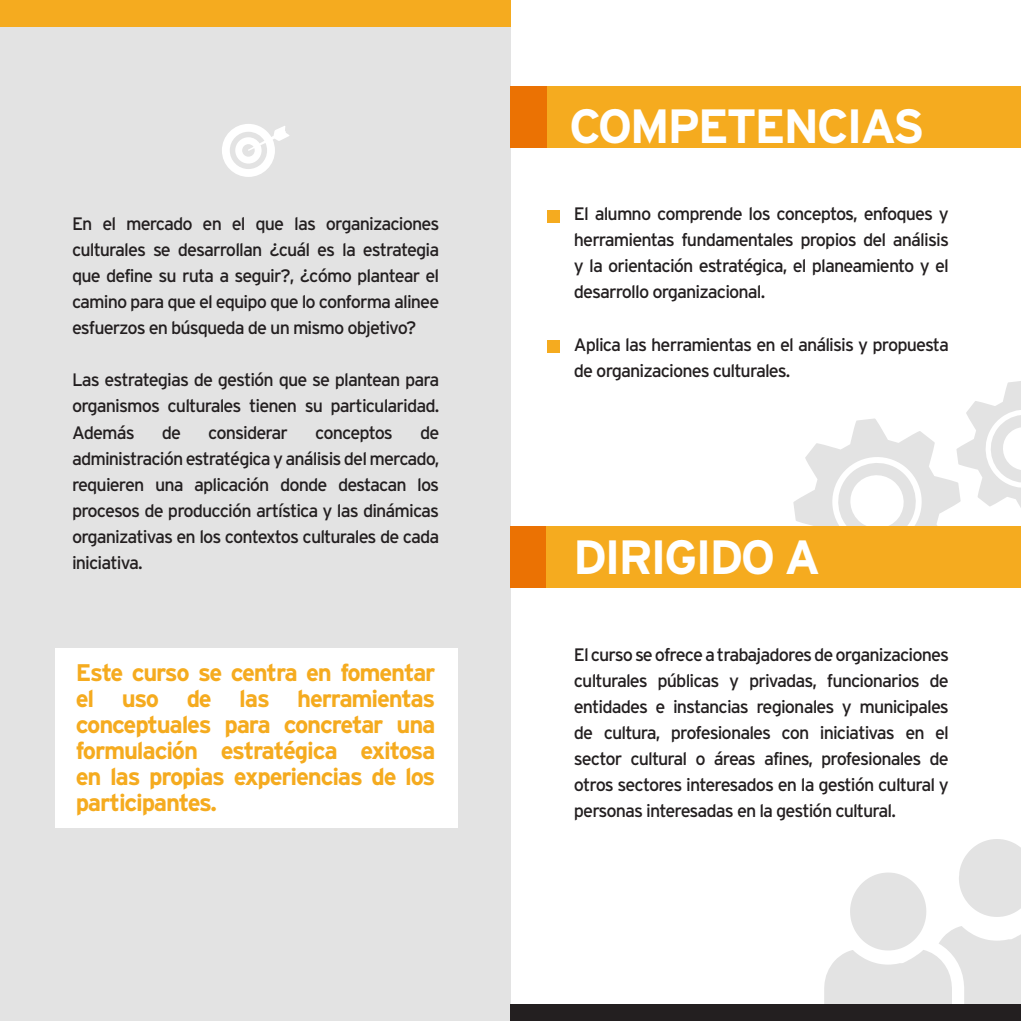
<style>
.page{position:relative;width:1021px;height:1021px;background:#fff}
.page>*{position:absolute;margin:0;border:0;box-sizing:border-box;transform-origin:0 0}
.t1{font:700 48px "Interstate";letter-spacing:-.05em;color:#fff}
.t2{font:700 24px/26px "Interstate";letter-spacing:-.05em;color:#f5ab1f;text-align:justify}
.t3{font:18px/26px "Interstate";letter-spacing:-.05em;color:#231f20;text-align:justify}
</style>
<div class="page">
<svg style="left:824px;top:839px;width:196px;height:165px"></svg>
<svg style="left:793px;top:381px;width:227px;height:145px"></svg>
<hr style="left:1020px;top:0;width:1px;height:1020px;background:#f5ab1f">
<div style="left:0;top:0;width:510px;height:1020px;background:#e3e3e3"></div>
<div style="left:510px;top:86px;width:510px;height:62px;background:#f5ab1f"></div>
<div style="left:510px;top:526px;width:510px;height:62px;background:#f5ab1f"></div>
<div style="left:510px;top:86px;width:37px;height:62px;background:#eb7203"></div>
<div style="left:510px;top:526px;width:36px;height:62px;background:#eb7203"></div>
<div style="left:0;top:0;width:510px;height:26px;background:#f5ab1f"></div>
<div style="left:510px;top:1004px;width:510px;height:16px;background:#231f20"></div>
<div style="left:547px;top:210px;width:12px;height:12px;background:#f5ab1f"></div>
<div style="left:547px;top:340px;width:12px;height:12px;background:#f5ab1f"></div>
<div style="left:56px;top:648px;width:402px;height:180px;background:#fff"></div>
<svg style="left:222px;top:124px;width:67px;height:53px"></svg>
<p class="t3" style="left:72px;top:211px;width:369px">En el mercado en el que las organizaciones culturales se desarrollan ¿cuál es la estrategia que define su ruta a seguir?, ¿cómo plantear el camino para que el equipo que lo conforma alinee esfuerzos en búsqueda de un mismo objetivo?</p>
<p class="t3" style="left:72px;top:367px;width:369px">Las estrategias de gestión que se plantean para organismos culturales tienen su particularidad.<br>Además</p>
<p class="t3" style="left:72px;top:419px;width:369px;text-indent:348px">de administración estratégica y análisis del mercado, requieren una aplicación donde destacan los procesos de producción artística y las dinámicas organizativas en los contextos culturales de cada iniciativa.</p>
<p class="t3" style="left:162px;top:419px;width:21px">de</p>
<p class="t3" style="left:208px;top:419px;width:81px">considerar</p>
<p class="t3" style="left:315px;top:419px;width:79px">conceptos</p>
<p class="t2" style="left:76px;top:659px;width:361px">Este curso se centra en fomentar el uso de las herramientas conceptuales para concretar una formulación estratégica exitosa en las propias experiencias de los participantes.</p>
<p class="t1" style="left:569px;top:99px;width:357px">COMPETENCIAS</p>
<p class="t3" style="left:574px;top:201px;width:376px">El alumno comprende los conceptos, enfoques y herramientas fundamentales propios del análisis y la orientación estratégica, el planeamiento y el desarrollo organizacional.</p>
<p class="t3" style="left:574px;top:331px;width:376px">Aplica las herramientas en el análisis y propuesta de organizaciones culturales.</p>
<p class="t1" style="left:573px;top:530px;width:249px">DIRIGIDO A</p>
<p class="t3" style="left:574px;top:641px;width:376px">El curso se ofrece a trabajadores de organizaciones culturales públicas y privadas, funcionarios de entidades e instancias regionales y municipales de cultura, profesionales con iniciativas en el sector cultural o áreas afines, profesionales de otros sectores interesados en la gestión cultural y personas interesadas en la gestión cultural.</p>
</div>
